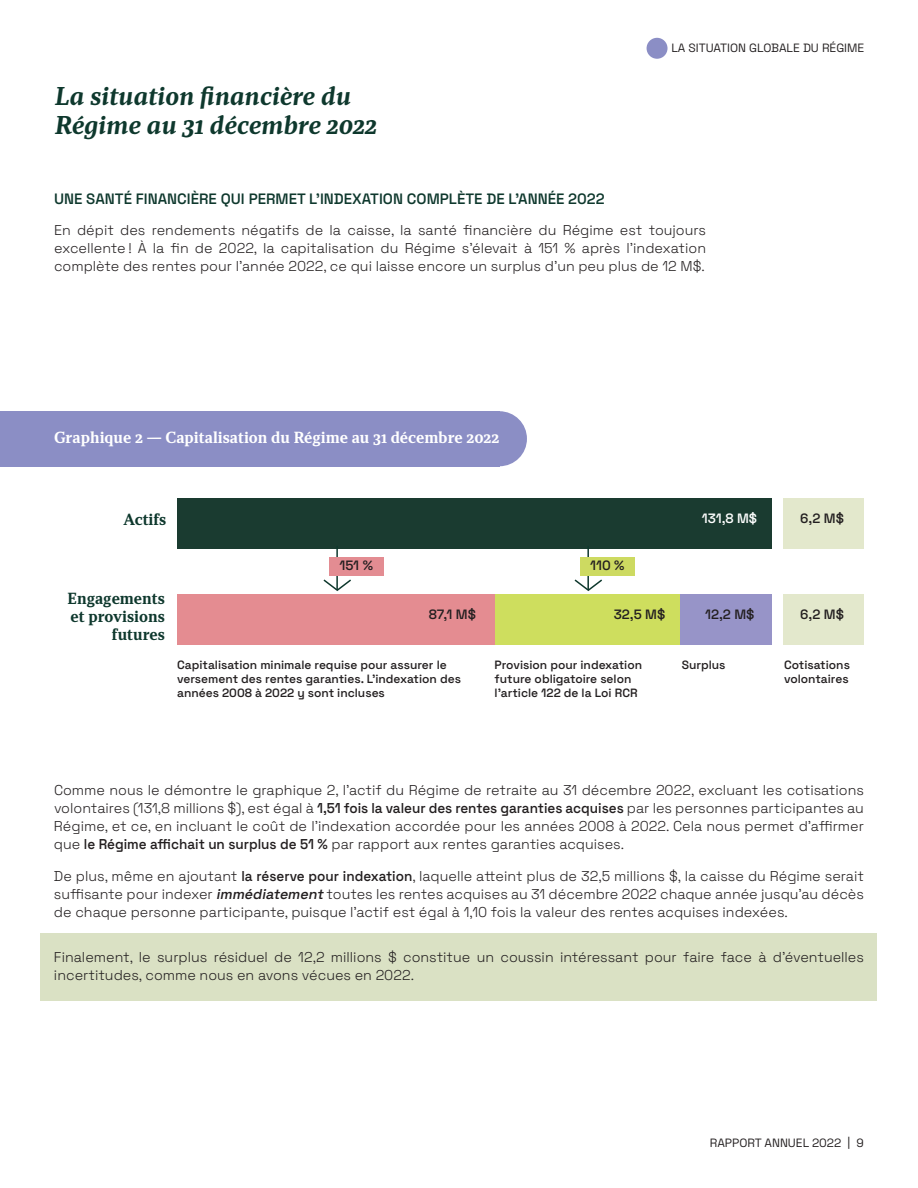
<style>
.page{position:relative;width:918px;height:1188px;background:#fff}
.page>*{position:absolute;margin:0;border:0;box-sizing:border-box;transform-origin:0 0}
.text_-_1{font:italic 700 24px/28.8px "Recia";color:#0e382d}
.space_grotesk__italic{font:600 15px "Space Grotesk";color:#0e382d}
.text_-_1-2{font:700 15px "Recia";color:#fff}
.text_-_1-3{font:700 15px "Recia";color:#0e382d}
.space_grotesk__italic-2{font:300 14.25px/18px "Space Grotesk";color:#231f20;text-align:justify}
.space_grotesk__italic-3{font:600 13.5px "Space Grotesk";color:#231f20}
.space_grotesk__italic-4{font:600 13.5px "Space Grotesk";color:#fff}
.space_grotesk__italic-5{font:600 12px/14.4px "Space Grotesk";color:#231f20}
.t1{font:12px "Space Grotesk";color:#231f20}
.s1{font-weight:600}
.s2{font-weight:600;font-style:italic}
</style>
<div class="page">
<div style="left:40px;top:933px;width:838px;height:67px;background:#dae1c4"></div>
<div style="left:647px;top:38px;width:21px;height:21px;background:#8b8ec5;border-radius:50%"></div>
<div style="left:177px;top:498px;width:595px;height:51px;background:#1a3b30"></div>
<div style="left:177px;top:594px;width:318px;height:51px;background:#e48c91"></div>
<div style="left:495px;top:594px;width:185px;height:51px;background:#cede5e"></div>
<div style="left:680px;top:594px;width:92px;height:51px;background:#9794c8"></div>
<div style="left:784px;top:498px;width:80px;height:51px;background:#e3e8cc"></div>
<div style="left:784px;top:594px;width:80px;height:51px;background:#e3e8cc"></div>
<div style="left:0;top:411px;width:499px;height:55px;background:#8b8ec5"></div>
<div style="left:472px;top:411px;width:55px;height:55px;background:#8b8ec5;border-radius:50%"></div>
<svg style="left:574px;top:579px;width:28px;height:12px"></svg>
<hr style="left:587px;top:546px;width:2px;height:44px;background:#0e382d">
<svg style="left:323px;top:579px;width:28px;height:12px"></svg>
<hr style="left:336px;top:546px;width:2px;height:44px;background:#0e382d">
<div style="left:580px;top:557px;width:55px;height:18px;background:#cdda61"></div>
<div style="left:329px;top:557px;width:55px;height:18px;background:#e38c92"></div>
<p class="text_-_1" style="left:54px;top:82px;width:324px">La situation financière du<br>Régime au 31 décembre 2022</p>
<p class="t1" style="left:671px;top:39px;width:195px">LA SITUATION GLOBALE DU RÉGIME</p>
<p class="space_grotesk__italic" style="left:54px;top:187px;width:552px">UNE SANTÉ FINANCIÈRE QUI PERMET L’INDEXATION COMPLÈTE DE L’ANNÉE 2022</p>
<p class="space_grotesk__italic-2" style="left:54px;top:221px;width:654px">En dépit des rendements négatifs de la caisse, la santé financière du Régime est toujours excellente ! À la fin de 2022, la capitalisation du Régime s’élevait à 151 % après l’indexation complète des rentes pour l’année 2022, ce qui laisse encore un surplus d’un peu plus de 12 M$.</p>
<p class="text_-_1-2" style="left:54px;top:428px;width:447px">Graphique 2 — Capitalisation du Régime au 31 décembre 2022</p>
<p class="text_-_1-3" style="left:123px;top:509px;width:44px">Actifs</p>
<p class="space_grotesk__italic-3" style="left:340px;top:555px;width:35px">151 %</p>
<p class="space_grotesk__italic-3" style="left:590px;top:555px;width:36px">110 %</p>
<p class="space_grotesk__italic-4" style="left:702px;top:508px;width:57px">131,8 M$</p>
<p class="space_grotesk__italic-3" style="left:800px;top:508px;width:45px">6,2 M$</p>
<p class="text_-_1-3" style="left:68px;top:589px;width:99px">Engagements</p>
<p class="text_-_1-3" style="left:71px;top:607px;width:96px">et provisions</p>
<p class="text_-_1-3" style="left:112px;top:625px;width:54px">futures</p>
<p class="space_grotesk__italic-3" style="left:429px;top:603px;width:49px">87,1 M$</p>
<p class="space_grotesk__italic-3" style="left:614px;top:603px;width:53px">32,5 M$</p>
<p class="space_grotesk__italic-3" style="left:705px;top:603px;width:51px">12,2 M$</p>
<p class="space_grotesk__italic-3" style="left:800px;top:603px;width:45px">6,2 M$</p>
<p class="space_grotesk__italic-5" style="left:177px;top:656px;width:285px">Capitalisation minimale requise pour assurer le versement des rentes garanties. L’indexation des années 2008 à 2022 y sont incluses</p>
<p class="space_grotesk__italic-5" style="left:495px;top:656px;width:149px">Provision pour indexation future obligatoire selon l’article 122 de la Loi RCR</p>
<p class="space_grotesk__italic-5" style="left:682px;top:656px;width:45px">Surplus</p>
<p class="space_grotesk__italic-5" style="left:784px;top:656px;width:67px">Cotisations volontaires</p>
<p class="space_grotesk__italic-2" style="left:54px;top:780px;width:812px">Comme nous le démontre le graphique 2, l’actif du Régime de retraite au 31 décembre 2022, excluant les cotisations volontaires (131,8 millions $), est égal à <span class="s1">1,51 fois la valeur des rentes garanties acquises</span> par les personnes participantes au Régime, et ce, en incluant le coût de l’indexation accordée pour les années 2008 à 2022. Cela nous permet d’affirmer que <span class="s1">le Régime affichait un surplus de 51 %</span> par rapport aux rentes garanties acquises.</p>
<p class="space_grotesk__italic-2" style="left:54px;top:866px;width:812px">De plus, même en ajoutant <span class="s1">la réserve pour indexation</span>, laquelle atteint plus de 32,5 millions $, la caisse du Régime serait suffisante pour indexer <span class="s2">immédiatement</span>toutes les rentes acquises au 31 décembre 2022 chaque année jusqu’au décès de chaque personne participante, puisque l’actif est égal à 1,10 fois la valeur des rentes acquises indexées.</p>
<p class="space_grotesk__italic-2" style="left:54px;top:947px;width:812px">Finalement, le surplus résiduel de 12,2 millions $ constitue un coussin intéressant pour faire face à d’éventuelles incertitudes, comme nous en avons vécues en 2022.</p>
<p class="t1" style="left:710px;top:1134px;width:156px">RAPPORT ANNUEL 2022 | 9</p>
</div>
